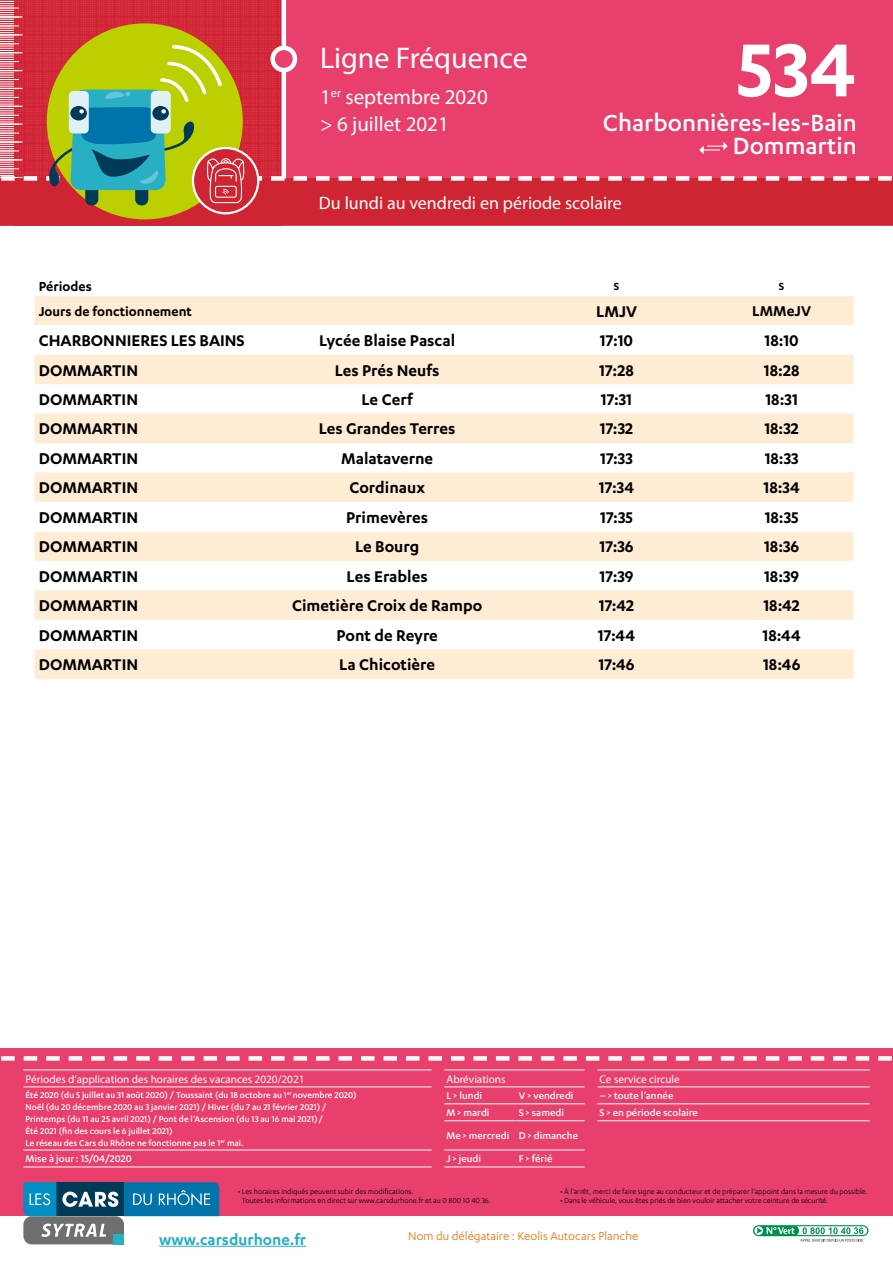
<style>
.page{position:relative;width:893px;height:1263px;background:#fff}
.page>*{position:absolute;margin:0;border:0;box-sizing:border-box;transform-origin:0 0}
.t1{font:600 87px "Karbon";color:#fff}
.t2{font:30px "Myriad Pro";color:#fff}
.t3{font:500 27px/23.2px "Karbon";color:#fff;text-align:right}
.t4{font:21px/27px "Myriad Pro";color:#fff}
.t5{font:600 18px "Karbon";color:#000}
.t6{font:18px "Myriad Pro";color:#fff}
.t7{font:600 17.55px "Karbon";color:#28afc4}
.t8{font:600 16.5px "Karbon";letter-spacing:.005em;color:#000}
.t9{font:600 15px "Karbon";color:#000}
.t10{font:13.2px "Karbon";color:#ea7007}
.t11{font:600 12px "Karbon";color:#000}
.t12{font:500 11.25px "Karbon";color:#fff}
.t13{font:11.25px "Myriad Pro";color:#fff}
.t14{font:500 9.75px/12px "Karbon";color:#fff}
.t15{font:8.25px/9px "Karbon";color:#000}
</style>
<div class="page">
<div style="left:0;top:1048px;width:893px;height:168px;background:#e93f6c"></div>
<svg style="left:1px;top:1056px;width:891px;height:5px"></svg>
<svg style="left:753px;top:1225px;width:115px;height:17px"></svg>
<hr style="left:159px;top:1246px;width:147px;height:1px;background:#28afc4">
<svg style="left:23px;top:1182px;width:196px;height:62px"></svg>
<hr style="left:23px;top:1070px;width:409px;height:1px;background:#fff">
<hr style="left:444px;top:1070px;width:73px;height:1px;background:#fff">
<hr style="left:517px;top:1070px;width:68px;height:1px;background:#fff">
<hr style="left:597px;top:1070px;width:273px;height:1px;background:#fff">
<hr style="left:23px;top:1086px;width:409px;height:1px;background:#fff">
<hr style="left:444px;top:1086px;width:73px;height:1px;background:#fff">
<hr style="left:517px;top:1086px;width:68px;height:1px;background:#fff">
<hr style="left:597px;top:1086px;width:273px;height:1px;background:#fff">
<hr style="left:444px;top:1103px;width:73px;height:1px;background:#fff">
<hr style="left:517px;top:1103px;width:68px;height:1px;background:#fff">
<hr style="left:597px;top:1103px;width:273px;height:1px;background:#fff">
<hr style="left:444px;top:1120px;width:73px;height:1px;background:#fff">
<hr style="left:517px;top:1120px;width:68px;height:1px;background:#fff">
<hr style="left:597px;top:1120px;width:273px;height:1px;background:#fff">
<hr style="left:23px;top:1150px;width:409px;height:1px;background:#fff">
<hr style="left:444px;top:1150px;width:73px;height:1px;background:#fff">
<hr style="left:517px;top:1150px;width:68px;height:1px;background:#fff">
<hr style="left:23px;top:1167px;width:409px;height:1px;background:#fff">
<hr style="left:444px;top:1167px;width:73px;height:1px;background:#fff">
<hr style="left:517px;top:1167px;width:68px;height:1px;background:#fff">
<svg style="left:0;top:0;width:893px;height:225px;background:#d44e5a"></svg>
<svg style="left:35px;top:296px;width:819px;height:383px;fill:#ffecd4"></svg>
<svg style="left:35px;top:502px;width:819px;height:147px"></svg>
<h2 class="t2" style="left:320px;top:39px;width:209px">Ligne Fréquence</h2>
<p class="t4" style="left:320px;top:83px;width:169px">1<sup>er</sup> septembre 2020 &gt; 6 juillet 2021</p>
<h1 class="t1" style="left:737px;top:21px;width:121px">534</h1>
<h3 class="t3" style="left:603px;top:110px;width:255px">Charbonnières-les-Bain<br>Dommartin</h3>
<p class="t6" style="left:319px;top:192px;width:305px">Du lundi au vendredi en période scolaire</p>
<p class="t9" style="left:39px;top:278px;width:55px">Périodes</p>
<p class="t11" style="left:614px;top:280px;width:7px">S</p>
<p class="t11" style="left:779px;top:280px;width:7px">S</p>
<p class="t9" style="left:39px;top:303px;width:155px">Jours de fonctionnement</p>
<p class="t5" style="left:596px;top:301px;width:42px">LMJV</p>
<p class="t8" style="left:752px;top:302px;width:60px">LMMeJV</p>
<p class="t5" style="left:39px;top:330px;width:207px">CHARBONNIERES LES BAINS</p>
<p class="t5" style="left:319px;top:330px;width:138px">Lycée Blaise Pascal</p>
<p class="t5" style="left:600px;top:330px;width:35px">17:10</p>
<p class="t5" style="left:764px;top:330px;width:36px">18:10</p>
<p class="t5" style="left:39px;top:360px;width:101px">DOMMARTIN</p>
<p class="t5" style="left:335px;top:360px;width:106px">Les Prés Neufs</p>
<p class="t5" style="left:599px;top:360px;width:36px">17:28</p>
<p class="t5" style="left:764px;top:360px;width:37px">18:28</p>
<p class="t5" style="left:39px;top:389px;width:101px">DOMMARTIN</p>
<p class="t5" style="left:362px;top:389px;width:53px">Le Cerf</p>
<p class="t5" style="left:601px;top:389px;width:33px">17:31</p>
<p class="t5" style="left:765px;top:389px;width:34px">18:31</p>
<p class="t5" style="left:39px;top:419px;width:101px">DOMMARTIN</p>
<p class="t5" style="left:319px;top:419px;width:138px">Les Grandes Terres</p>
<p class="t5" style="left:600px;top:419px;width:35px">17:32</p>
<p class="t5" style="left:764px;top:419px;width:36px">18:32</p>
<p class="t5" style="left:39px;top:448px;width:101px">DOMMARTIN</p>
<p class="t5" style="left:341px;top:448px;width:94px">Malataverne</p>
<p class="t5" style="left:600px;top:448px;width:34px">17:33</p>
<p class="t5" style="left:765px;top:448px;width:36px">18:33</p>
<p class="t5" style="left:39px;top:478px;width:101px">DOMMARTIN</p>
<p class="t5" style="left:349px;top:478px;width:77px">Cordinaux</p>
<p class="t5" style="left:599px;top:478px;width:37px">17:34</p>
<p class="t5" style="left:763px;top:478px;width:38px">18:34</p>
<p class="t5" style="left:39px;top:507px;width:101px">DOMMARTIN</p>
<p class="t5" style="left:346px;top:507px;width:84px">Primevères</p>
<p class="t5" style="left:600px;top:507px;width:34px">17:35</p>
<p class="t5" style="left:765px;top:507px;width:35px">18:35</p>
<p class="t5" style="left:39px;top:537px;width:101px">DOMMARTIN</p>
<p class="t5" style="left:355px;top:537px;width:66px">Le Bourg</p>
<p class="t5" style="left:599px;top:537px;width:36px">17:36</p>
<p class="t5" style="left:764px;top:537px;width:37px">18:36</p>
<p class="t5" style="left:39px;top:566px;width:101px">DOMMARTIN</p>
<p class="t5" style="left:347px;top:566px;width:83px">Les Erables</p>
<p class="t5" style="left:599px;top:566px;width:36px">17:39</p>
<p class="t5" style="left:764px;top:566px;width:37px">18:39</p>
<p class="t5" style="left:39px;top:596px;width:101px">DOMMARTIN</p>
<p class="t5" style="left:292px;top:596px;width:192px">Cimetière Croix de Rampo</p>
<p class="t5" style="left:599px;top:596px;width:37px">17:42</p>
<p class="t5" style="left:763px;top:596px;width:38px">18:42</p>
<p class="t5" style="left:39px;top:625px;width:101px">DOMMARTIN</p>
<p class="t5" style="left:336px;top:625px;width:103px">Pont de Reyre</p>
<p class="t5" style="left:598px;top:625px;width:39px">17:44</p>
<p class="t5" style="left:762px;top:625px;width:40px">18:44</p>
<p class="t5" style="left:39px;top:654px;width:101px">DOMMARTIN</p>
<p class="t5" style="left:339px;top:654px;width:97px">La Chicotière</p>
<p class="t5" style="left:598px;top:654px;width:38px">17:46</p>
<p class="t5" style="left:763px;top:654px;width:39px">18:46</p>
<p class="t13" style="left:26px;top:1072px;width:281px">Périodes d’application des horaires des vacances 2020/2021</p>
<p class="t13" style="left:446px;top:1072px;width:61px">Abréviations</p>
<p class="t13" style="left:600px;top:1072px;width:82px">Ce service circule</p>
<p class="t14" style="left:26px;top:1088px;width:333px">Été 2020 (du 5 juillet au 31 août 2020) / Toussaint (du 18 octobre au 1<sup>er</sup> novembre 2020)<br>Noël (du 20 décembre 2020 au 3 janvier 2021) / Hiver (du 7 au 21 février 2021) / Printemps (du 11 au 25 avril 2021) / Pont de l’Ascension (du 13 au 16 mai 2021) /<br>Été 2021 (fin des cours le 6 juillet 2021)<br>Le réseau des Cars du Rhône ne fonctionne pas le 1<sup>er</sup> mai.</p>
<p class="t12" style="left:446px;top:1089px;width:37px">L &gt; lundi</p>
<p class="t12" style="left:519px;top:1089px;width:56px">V &gt; vendredi</p>
<p class="t12" style="left:600px;top:1089px;width:75px">– &gt; toute l’année</p>
<p class="t12" style="left:446px;top:1106px;width:45px">M &gt; mardi</p>
<p class="t12" style="left:519px;top:1106px;width:47px">S &gt; samedi</p>
<p class="t12" style="left:600px;top:1106px;width:100px">S &gt; en période scolaire</p>
<p class="t12" style="left:446px;top:1129px;width:133px">Me &gt; mercredi D &gt; dimanche</p>
<p class="t12" style="left:26px;top:1152px;width:108px">Mise à jour: 15/04/2020</p>
<p class="t12" style="left:446px;top:1152px;width:36px">J &gt; jeudi</p>
<p class="t12" style="left:519px;top:1152px;width:35px">F &gt; férié</p>
<p class="t15" style="left:242px;top:1187px;width:250px;text-indent:-4px">• Les horaires indiqués peuvent subir des modifications.<br>Toutes les informations en direct sur www.carsdurhone.fr et au 0 800 10 40 36.</p>
<p class="t15" style="left:560px;top:1187px;width:309px">• À l’arrêt, merci de faire signe au conducteur et de préparer l’appoint dans la mesure du possible.</p>
<p class="t15" style="left:560px;top:1196px;width:270px">• Dans le véhicule, vous êtes priés de bien vouloir attacher votre ceinture de sécurité.</p>
<p class="t7" style="left:159px;top:1229px;width:149px">www.carsdurhone.fr</p>
<p class="t10" style="left:408px;top:1228px;width:232px">Nom du délégataire : Keolis Autocars Planche</p>
</div>
